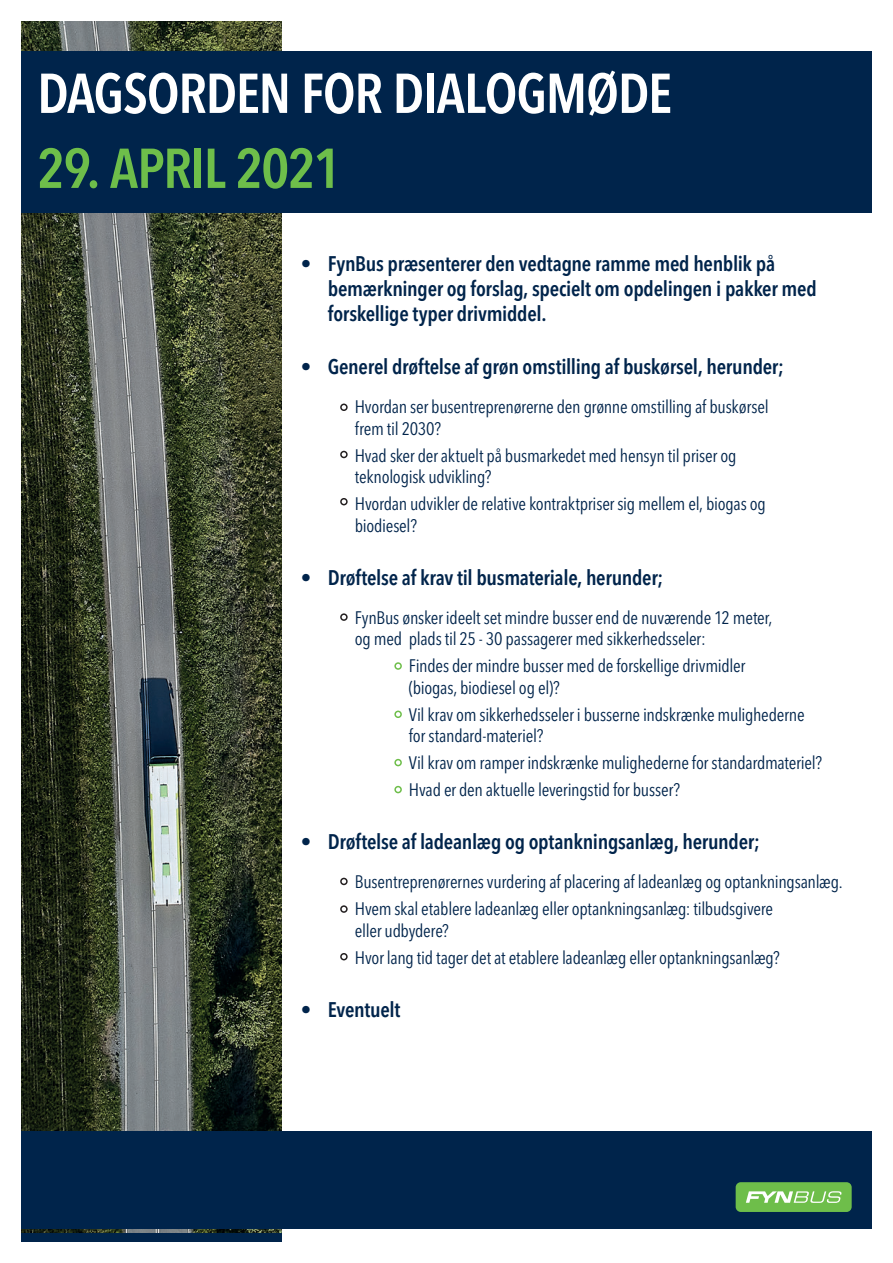
<style>
.page{position:relative;width:893px;height:1263px;background:#fff}
.page>*{position:absolute;margin:0;border:0;box-sizing:border-box;transform-origin:0 0}
.t1{font:600 condensed 55.5px "Avenir Next LT Pro";letter-spacing:-.02em;color:#fff}
.t2{font:600 condensed 55.5px "Avenir Next LT Pro";letter-spacing:-.025em;color:#6ebe4a}
.t3{font:600 condensed 21px/25.2px "Avenir Next LT Pro";letter-spacing:-.015em;color:#00244b}
.t4{font:condensed 18px/21.6px "Avenir Next LT Pro";letter-spacing:-.015em;color:#00244b}
</style>
<div class="page">
<img style="left:21px;top:21px;width:261px;height:1212px">
<div style="left:21px;top:51px;width:851px;height:162px;background:#00244b"></div>
<div style="left:340px;top:404px;width:8px;height:7px;border:2px solid #231f20;border-radius:50%"></div>
<div style="left:340px;top:451px;width:8px;height:7px;border:2px solid #231f20;border-radius:50%"></div>
<div style="left:340px;top:498px;width:8px;height:7px;border:2px solid #231f20;border-radius:50%"></div>
<div style="left:21px;top:1131px;width:851px;height:98px;background:#00244b"></div>
<div style="left:736px;top:1182px;width:116px;height:30px;background:#6ebe4a;border-radius:5px"></div>
<svg style="left:746px;top:1191px;width:96px;height:12px"></svg>
<div style="left:340px;top:613px;width:8px;height:8px;border:2px solid #231f20;border-radius:50%"></div>
<div style="left:340px;top:878px;width:8px;height:7px;border:2px solid #231f20;border-radius:50%"></div>
<div style="left:340px;top:905px;width:8px;height:8px;border:2px solid #231f20;border-radius:50%"></div>
<div style="left:340px;top:953px;width:8px;height:7px;border:2px solid #231f20;border-radius:50%"></div>
<div style="left:394px;top:662px;width:8px;height:8px;border:2px solid #6ebe4a;border-radius:50%"></div>
<div style="left:394px;top:711px;width:8px;height:7px;border:2px solid #6ebe4a;border-radius:50%"></div>
<div style="left:394px;top:759px;width:8px;height:7px;border:2px solid #6ebe4a;border-radius:50%"></div>
<div style="left:394px;top:786px;width:8px;height:7px;border:2px solid #6ebe4a;border-radius:50%"></div>
<h1 class="t1" style="left:37px;top:60px;width:637px">DAGSORDEN FOR DIALOGMØDE</h1>
<h1 class="t2" style="left:37px;top:135px;width:305px">29. APRIL 2021</h1>
<p class="t3" style="left:328px;top:251px;width:490px;text-indent:-27px">• FynBus præsenterer den vedtagne ramme med henblik på bemærkninger og forslag, specielt om opdelingen i pakker med forskellige typer drivmiddel.</p>
<p class="t3" style="left:301px;top:354px;width:485px">• Generel drøftelse af grøn omstilling af buskørsel, herunder;</p>
<p class="t4" style="left:355px;top:396px;width:415px">Hvordan ser busentreprenørerne den grønne omstilling af buskørsel frem til 2030?</p>
<p class="t4" style="left:355px;top:444px;width:383px">Hvad sker der aktuelt på busmarkedet med hensyn til priser og teknologisk udvikling?</p>
<p class="t4" style="left:355px;top:493px;width:413px">Hvordan udvikler de relative kontraktpriser sig mellem el, biogas og biodiesel?</p>
<p class="t3" style="left:301px;top:565px;width:364px">• Drøftelse af krav til busmateriale, herunder;</p>
<p class="t4" style="left:355px;top:606px;width:419px">FynBus ønsker ideelt set mindre busser end de nuværende 12 meter, og med plads til 25 - 30 passagerer med sikkerhedsseler:</p>
<p class="t4" style="left:409px;top:655px;width:338px">Findes der mindre busser med de forskellige drivmidler (biogas, biodiesel og el)?</p>
<p class="t4" style="left:409px;top:703px;width:397px">Vil krav om sikkerhedsseler i busserne indskrænke mulighederne for standard-materiel?</p>
<p class="t4" style="left:409px;top:749px;width:415px;line-height:27px">Vil krav om ramper indskrænke mulighederne for standardmateriel?<br>Hvad er den aktuelle leveringstid for busser?</p>
<p class="t3" style="left:301px;top:829px;width:461px">• Drøftelse af ladeanlæg og optankningsanlæg, herunder;</p>
<p class="t4" style="left:355px;top:868px;width:489px;line-height:27px">Busentreprenørernes vurdering af placering af ladeanlæg og optankningsanlæg.<br>Hvem skal etablere ladeanlæg eller optankningsanlæg: tilbudsgivere</p>
<p class="t4" style="left:355px;top:917px;width:427px;line-height:27px">eller udbydere?<br>Hvor lang tid tager det at etablere ladeanlæg eller optankningsanlæg?</p>
<p class="t3" style="left:301px;top:996px;width:101px">• Eventuelt</p>
</div>
